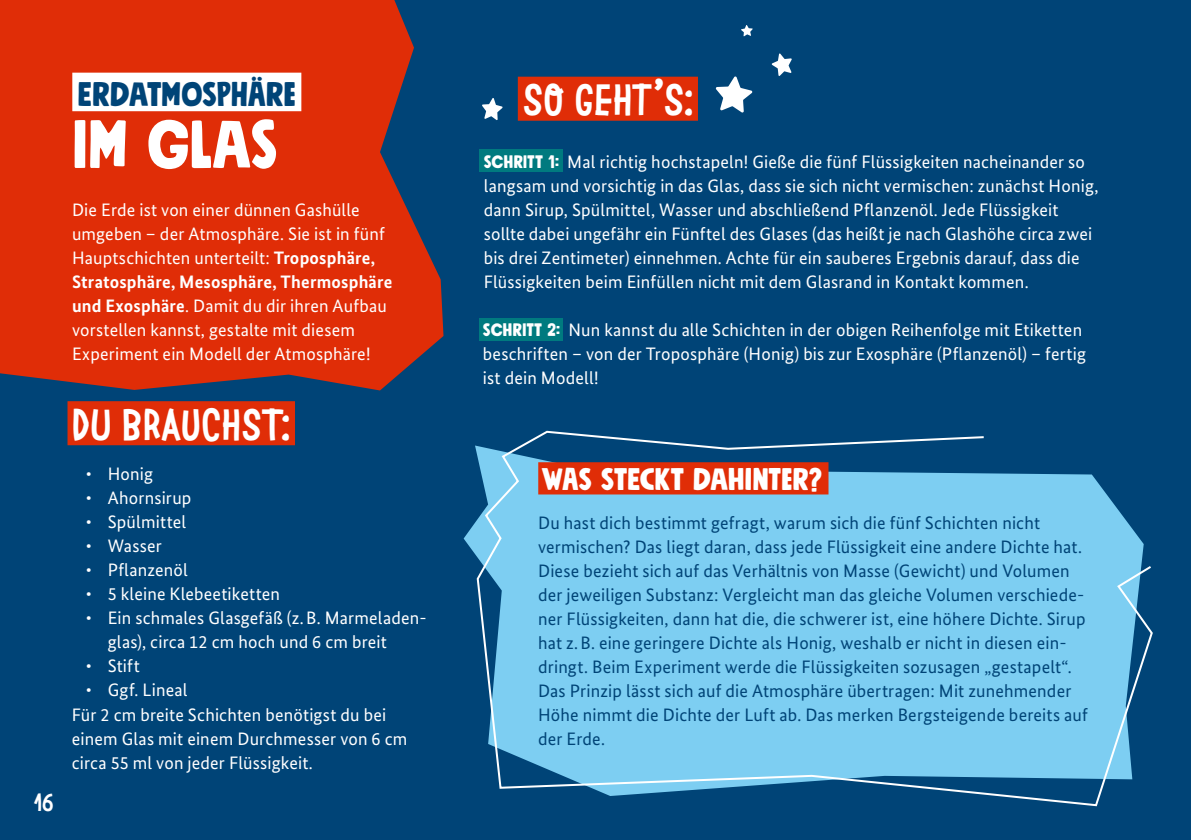
<style>
.page{position:relative;width:1191px;height:840px;background:#fff}
.page>*{position:absolute;margin:0;border:0;box-sizing:border-box;transform-origin:0 0}
.t1{font:68px "Mindset";color:#fff}
.t2{font:42px "Le Osler Sharp";letter-spacing:.01em;color:#fff}
.t3{font:34px "Mindset";color:#047}
.t4{font:31.2px "Mindset";color:#fff}
.t5{font:24px "Le Osler Sharp";color:#fff}
.t6{font:18px/24px "Bundes Sans";letter-spacing:.01em;color:#fff}
.t7{font:18px/24px "Bundes Sans";letter-spacing:.01em;color:#047}
.s1{font-weight:700}
.s2{font-family:"Mindset"}
</style>
<div class="page">
<div style="left:0;top:0;width:1191px;height:839px;background:#047"></div>
<svg style="left:0;top:0;width:443px;height:390px;background:#ca2f11"></svg>
<svg style="left:741px;top:25px;width:12px;height:11px"></svg>
<svg style="left:771px;top:53px;width:21px;height:23px"></svg>
<svg style="left:482px;top:98px;width:21px;height:22px"></svg>
<svg style="left:715px;top:76px;width:37px;height:37px"></svg>
<svg style="left:476px;top:430px;width:677px;height:376px"></svg>
<div style="left:518px;top:77px;width:180px;height:44px;background:#e02d07"></div>
<div style="left:479px;top:149px;width:83px;height:23px;background:#007a7f"></div>
<div style="left:479px;top:317px;width:83px;height:23px;background:#007a7f"></div>
<div style="left:67px;top:401px;width:228px;height:44px;background:#e02d07"></div>
<div style="left:538px;top:462px;width:290px;height:32px;background:#e02d07"></div>
<div style="left:72px;top:73px;width:229px;height:38px;background:#fff"></div>
<h3 class="t5" style="left:34px;top:788px;width:22px">16</h3>
<h1 class="t3" style="left:78px;top:71px;width:219px">ERDATMOSPHÄRE</h1>
<h1 class="t1" style="left:73px;top:99px;width:203px">IM GLAS</h1>
<p class="t6" style="left:72px;top:198px;width:322px">Die Erde ist von einer dünnen Gashülle umgeben – der Atmosphäre. Sie ist in fünf Hauptschichten unterteilt: <span class="s1">Troposphäre, Stratosphäre, Mesosphäre, Thermosphäre und Exosphäre</span>. Damit du dir ihren Aufbau vorstellen kannst, gestalte mit diesem Experiment ein Modell der Atmosphäre!</p>
<h2 class="t2" style="left:73px;top:400px;width:221px">DU BRAUCHST:</h2>
<p class="t6" style="left:86px;top:461px;width:69px">• Honig</p>
<p class="t6" style="left:86px;top:485px;width:107px">• Ahornsirup</p>
<p class="t6" style="left:86px;top:509px;width:102px">• Spülmittel</p>
<p class="t6" style="left:86px;top:533px;width:78px">• Wasser</p>
<p class="t6" style="left:86px;top:557px;width:104px">• Pflanzenöl</p>
<p class="t6" style="left:86px;top:581px;width:196px">• 5 kleine Klebeetiketten</p>
<p class="t6" style="left:108px;top:605px;width:320px;text-indent:-22px">• Ein schmales Glasgefäß (z.B. Marmeladen&shy;glas), circa 12 cm hoch und 6 cm breit</p>
<p class="t6" style="left:86px;top:653px;width:56px">• Stift</p>
<p class="t6" style="left:86px;top:677px;width:103px">• Ggf. Lineal</p>
<p class="t6" style="left:72px;top:702px;width:337px">Für 2 cm breite Schichten benötigst du bei einem Glas mit einem Durchmesser von 6 cm circa 55 ml von jeder Flüssigkeit.</p>
<h2 class="t2" style="left:524px;top:76px;width:174px">SO GEHT’S:</h2>
<p class="t6" style="left:484px;top:150px;width:616px"><span class="s2">SCHRITT 1:</span> Mal richtig hochstapeln! Gieße die fünf Flüssigkeiten nacheinander so langsam und vorsichtig in das Glas, dass sie sich nicht vermischen: zunächst Honig, dann Sirup, Spülmittel, Wasser und abschließend Pflanzenöl. Jede Flüssigkeit sollte dabei ungefähr ein Fünftel des Glases (das heißt je nach Glashöhe circa zwei bis drei Zentimeter) einnehmen. Achte für ein sauberes Ergebnis darauf, dass die Flüssigkeiten beim Einfüllen nicht mit dem Glasrand in Kontakt kommen.</p>
<p class="t6" style="left:483px;top:318px;width:604px"><span class="s2">SCHRITT 2:</span> Nun kannst du alle Schichten in der obigen Reihenfolge mit Etiketten beschriften – von der Troposphäre (Honig) bis zur Exosphäre (Pflanzenöl) – fertig ist dein Modell!</p>
<h2 class="t4" style="left:541px;top:458px;width:74px">WAS STEC</h2>
<h2 class="t4" style="left:655px;top:458px;width:113px">KT DAHINTER</h2>
<h2 class="t4" style="left:808px;top:458px;width:15px">?</h2>
<p class="t7" style="left:538px;top:510px;width:551px">Du hast dich bestimmt gefragt, warum sich die fünf Schichten nicht vermischen? Das liegt daran, dass jede Flüssigkeit eine andere Dichte hat.<br>Diese bezieht sich auf das Verhältnis von Masse (Gewicht) und Volumen der jeweiligen Substanz: Vergleicht man das gleiche Volumen verschiede&shy;ner Flüssigkeiten, dann hat die, die schwerer ist, eine höhere Dichte. Sirup hat z.B. eine geringere Dichte als Honig, weshalb er nicht in diesen ein&shy;dringt. Beim Experiment werde die Flüssigkeiten sozusagen „gestapelt“.<br>Das Prinzip lässt sich auf die Atmosphäre übertragen: Mit zunehmender Höhe nimmt die Dichte der Luft ab. Das merken Bergsteigende bereits auf der Erde.</p>
</div>
